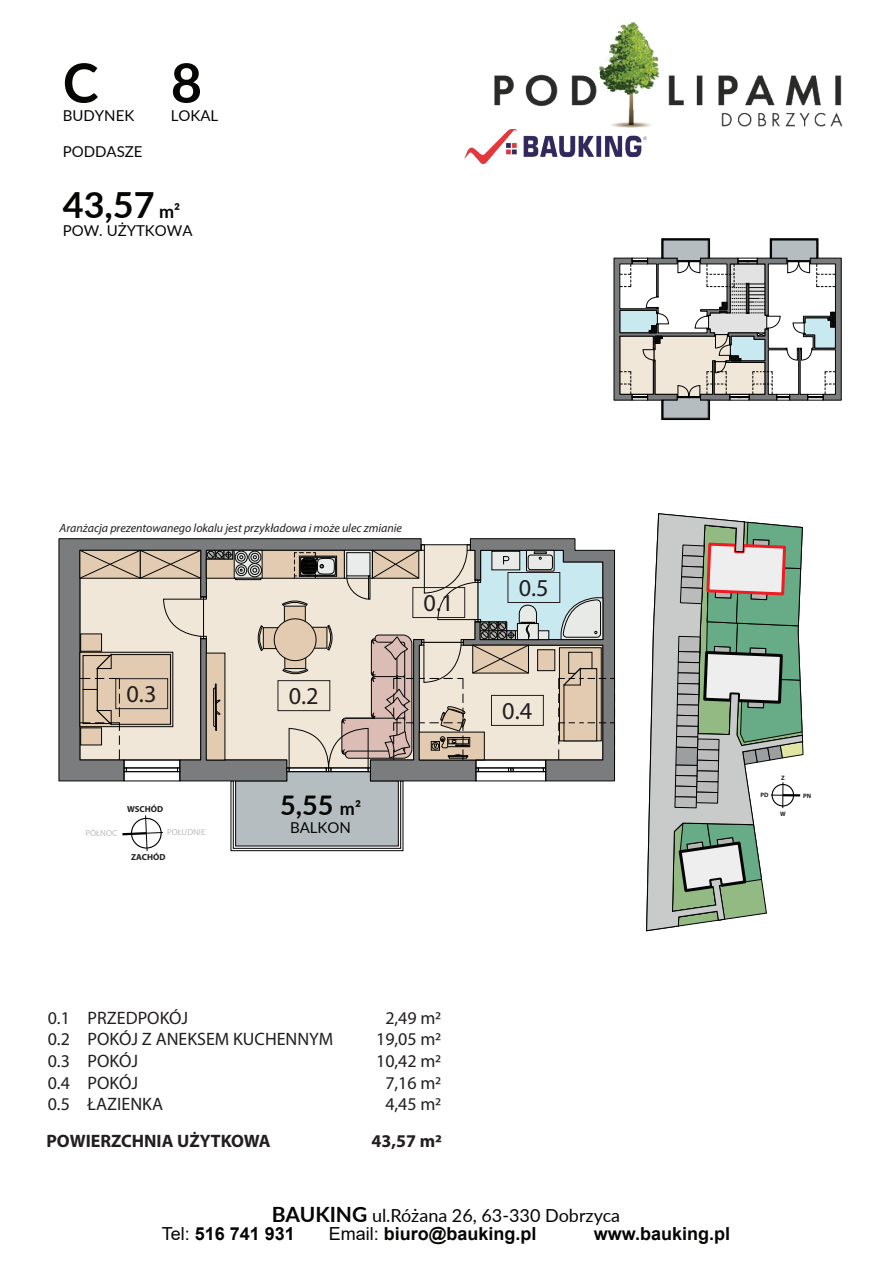
<style>
.page{position:relative;width:893px;height:1263px;background:#fff}
.page>*{position:absolute;margin:0;border:0;box-sizing:border-box;transform-origin:0 0}
.t1{font:700 54px "Lato";color:#050604}
.t2{font:700 36px "Lato";color:#050604}
.t3{font:700 27px "Lato";color:#050604}
.t4{font:24.3px "Myriad Pro";color:#231f20}
.t5{font:18px/21.6px "Myriad Pro";color:#231f20;text-align:justify}
.t6{font:700 18px "Arial";color:#050604}
.t7{font:18px "Lato";color:#050604}
.t8{font:700 18px "Myriad Pro";color:#231f20}
.t9{font:15px "Lato";color:#050604}
.t10{font:italic 12px "Myriad Pro";color:#231f20}
.t11{font:8.7px "Myriad Pro";color:#bcbdc0}
.t12{font:700 8.7px "Myriad Pro";color:#231f20}
.t13{font:700 6.3px "Myriad Pro";color:#231f20}
.s1{font-size:18px}
.s2{font-weight:700;font-size:21px}
.s3{font-weight:400}
</style>
<div class="page">
<img style="left:464px;top:22px;width:379px;height:142px">
<svg style="left:614px;top:239px;width:227px;height:181px"></svg>
<svg style="left:59px;top:538px;width:21px;height:243px;background:#747575"></svg>
<svg style="left:646px;top:513px;width:121px;height:418px"></svg>
<svg style="left:674px;top:521px;width:129px;height:288px;background:#a3b2a5"></svg>
<div style="left:771px;top:784px;width:23px;height:22px;border:1px solid #000001;border-radius:50%"></div>
<svg style="left:80px;top:538px;width:535px;height:314px"></svg>
<div style="left:131px;top:817px;width:31px;height:32px;border:1px solid #000001;border-radius:50%"></div>
<h1 class="t1" style="left:63px;top:43px;width:37px">C</h1>
<h1 class="t1" style="left:171px;top:43px;width:33px">8</h1>
<p class="t9" style="left:63px;top:104px;width:73px">BUDYNEK</p>
<p class="t9" style="left:171px;top:104px;width:49px">LOKAL</p>
<p class="t9" style="left:63px;top:140px;width:81px">PODDASZE</p>
<h2 class="t2" style="left:63px;top:178px;width:119px">43,57 <span class="s1">m²</span></h2>
<p class="t9" style="left:63px;top:220px;width:131px">POW. UŻYTKOWA</p>
<p class="t10" style="left:60px;top:521px;width:344px">Aranżacja prezentowanego lokalu jest przykładowa i może ulec zmianie</p>
<h3 class="t4" style="left:424px;top:588px;width:31px">0.1</h3>
<h3 class="t4" style="left:126px;top:679px;width:31px">0.3</h3>
<h3 class="t4" style="left:289px;top:681px;width:31px">0.2</h3>
<p class="t12" style="left:127px;top:804px;width:38px">WSCHÓD</p>
<p class="t11" style="left:85px;top:828px;width:33px">PÓŁNOC</p>
<p class="t11" style="left:167px;top:827px;width:40px">POŁUDNIE</p>
<p class="t12" style="left:131px;top:851px;width:36px">ZACHÓD</p>
<h3 class="t3" style="left:280px;top:785px;width:82px">5,55 <span class="s1">m²</span></h3>
<p class="t9" style="left:290px;top:816px;width:62px">BALKON</p>
<h3 class="t4" style="left:519px;top:573px;width:31px">0.5</h3>
<h3 class="t4" style="left:502px;top:696px;width:31px">0.4</h3>
<p class="t13" style="left:781px;top:773px;width:5px">Z</p>
<p class="t13" style="left:780px;top:809px;width:7px">W</p>
<p class="t13" style="left:760px;top:791px;width:10px">PD</p>
<p class="t13" style="left:803px;top:791px;width:10px">PN</p>
<p class="t5" style="left:48px;top:1007px;width:24px">0.1<br>0.2<br>0.3<br>0.4<br>0.5</p>
<p class="t5" style="left:88px;top:1007px;width:247px;text-align:left">PRZEDPOKÓJ<br>POKÓJ Z ANEKSEM KUCHENNYM<br>POKÓJ<br>POKÓJ<br>ŁAZIENKA</p>
<p class="t5" style="left:376px;top:1007px;width:67px;text-align:center">2,49 m2<br>19,05 m2<br>10,42 m2<br>7,16 m2<br>4,45 m2</p>
<p class="t8" style="left:46px;top:1130px;width:226px">POWIERZCHNIA UŻYTKOWA</p>
<p class="t8" style="left:372px;top:1130px;width:72px">43,57 m2</p>
<p class="t7" style="left:272px;top:1202px;width:350px"><span class="s2">BAUKING</span> ul.Różana 26, 63-330 Dobrzyca</p>
<p class="t6" style="left:162px;top:1221px;width:135px"><span class="s3">Tel:</span> 516 741 931</p>
<p class="t6" style="left:329px;top:1221px;width:209px"><span class="s3">Email:</span> biuro@bauking.pl</p>
<p class="t6" style="left:594px;top:1221px;width:138px">www.bauking.pl</p>
</div>
